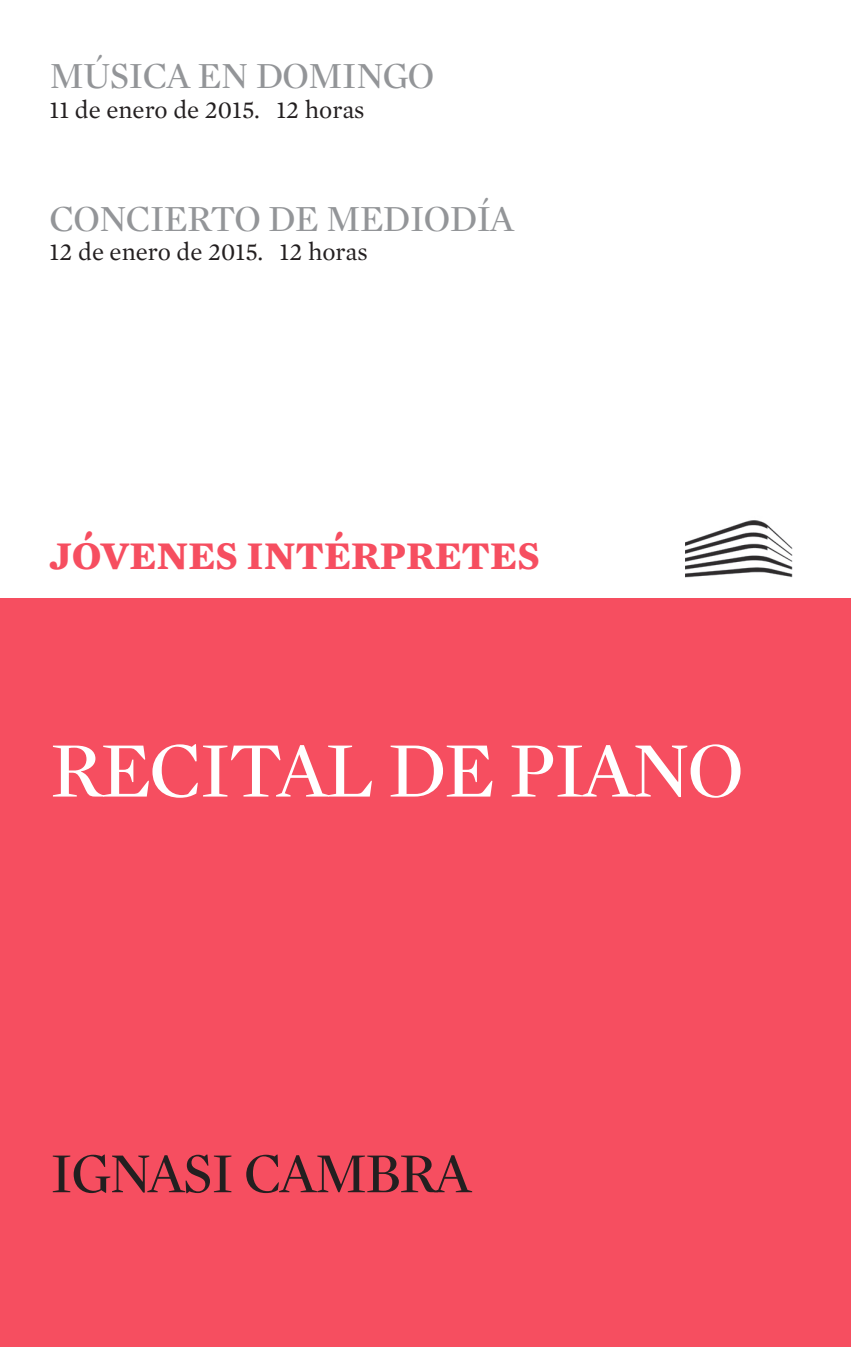
<style>
.page{position:relative;width:851px;height:1347px;background:#fff}
.page>*{position:absolute;margin:0;border:0;box-sizing:border-box;transform-origin:0 0}
.t1{font:80px "Mercury Display";letter-spacing:-.03em;color:#fff}
.t2{font:57.5px "Mercury Display";letter-spacing:-.03em;color:#231f20}
.t3{font:700 40px "Mercury Text G1";color:#f64e60}
.t4{font:37.5px "Mercury Display";letter-spacing:-.02em;color:#939598}
.t5{font:25px "Mercury Text G1";color:#231f20}
</style>
<div class="page">
<div style="left:0;top:599px;width:850px;height:747px;background:#f64e60"></div>
<img style="left:685px;top:520px;width:107px;height:58px">
<p class="t4" style="left:50px;top:50px;width:386px">MÚSICA EN DOMINGO</p>
<p class="t5" style="left:50px;top:94px;width:316px">11 de enero de 2015. 12 horas</p>
<p class="t4" style="left:50px;top:193px;width:466px">CONCIERTO DE MEDIODÍA</p>
<p class="t5" style="left:50px;top:236px;width:319px">12 de enero de 2015. 12 horas</p>
<p class="t3" style="left:50px;top:531px;width:492px">JÓVENES INTÉRPRETES</p>
<p class="t1" style="left:50px;top:714px;width:695px">RECITAL DE PIANO</p>
<p class="t2" style="left:50px;top:1133px;width:422px">IGNASI CAMBRA</p>
</div>
